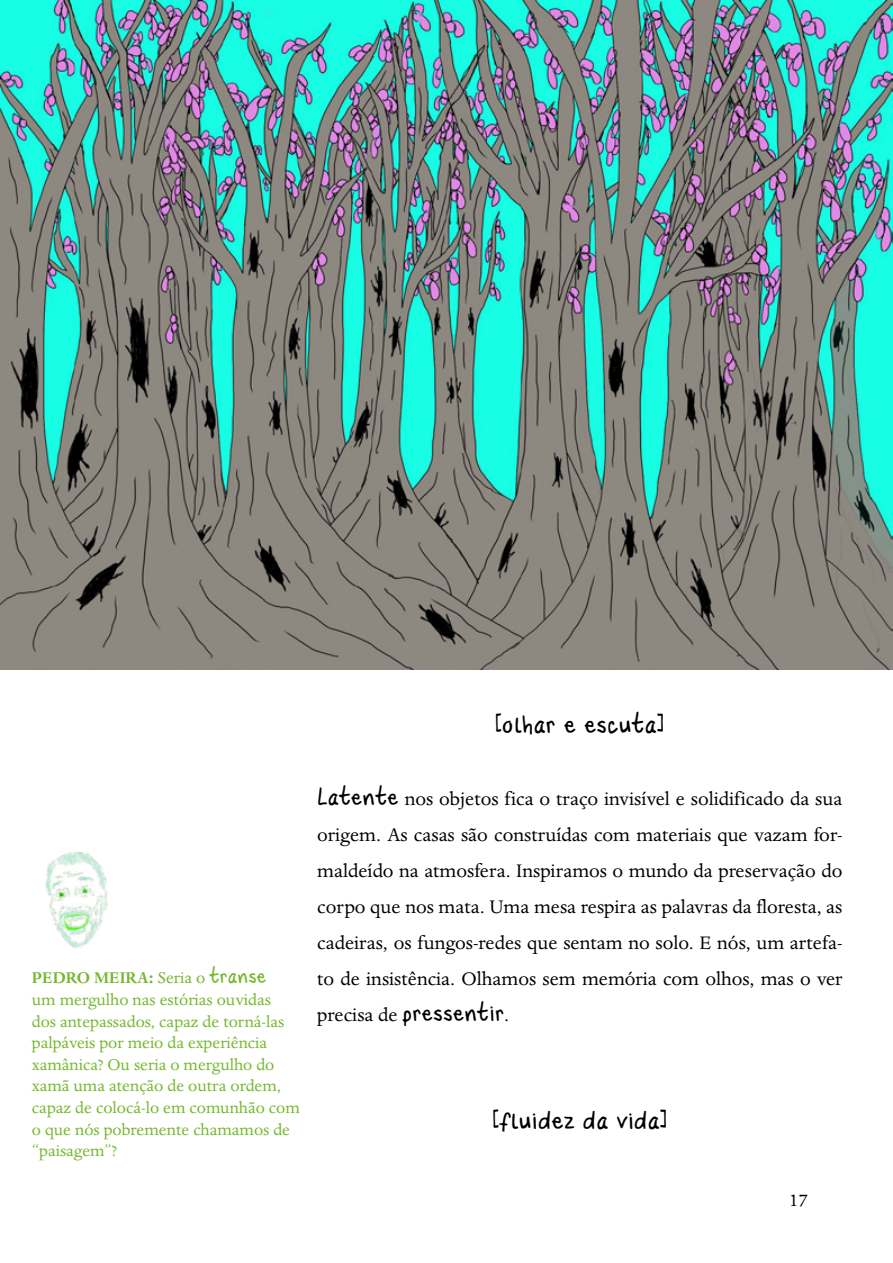
<style>
.page{position:relative;width:893px;height:1263px;background:#fff}
.page>*{position:absolute;margin:0;border:0;box-sizing:border-box;transform-origin:0 0}
.t1{font:22.5px "Dantestui 2";color:#000}
.t2{font:21px/36px "Dante";color:#000;text-align:justify}
.t3{font:18px/21.6px "Dante";color:#73b72b}
.s1{font-weight:700}
.s2{font-family:"Dantestui 2"}
</style>
<div class="page">
<img style="left:45px;top:852px;width:63px;height:96px">
<img style="left:0;top:0;width:893px;height:670px">
<p class="t1" style="left:496px;top:707px;width:170px">[olhar e escuta]</p>
<p class="t3" style="left:32px;top:968px;width:269px"><span class="s1">PEDRO MEIRA:</span> Seria o <span class="s2">transe<br></span>um mergulho nas estórias ouvidas<br>dos antepassados, capaz de torná-las palpáveis por meio da experiência xamânica? Ou seria o mergulho do xamã uma atenção de outra ordem, capaz de colocá-lo em comunhão com o que nós pobremente chamamos de “paisagem”?</p>
<p class="t2" style="left:317px;top:781px;width:527px"><span class="s2">Latente</span> nos objetos fica o traço invisível e solidificado da sua origem. As casas são construídas com materiais que vazam for&shy;maldeído na atmosfera. Inspiramos o mundo da preservação do corpo que nos mata. Uma mesa respira as palavras da floresta, as cadeiras, os fungos-redes que sentam no solo. E nós, um artefa&shy;to de insistência. Olhamos sem memória com olhos, mas o ver precisa de <span class="s2">pressentir</span>.</p>
<p class="t1" style="left:493px;top:1103px;width:176px">[fluidez da vida]</p>
<p class="t2" style="left:789px;top:1182px;width:20px">17</p>
</div>
